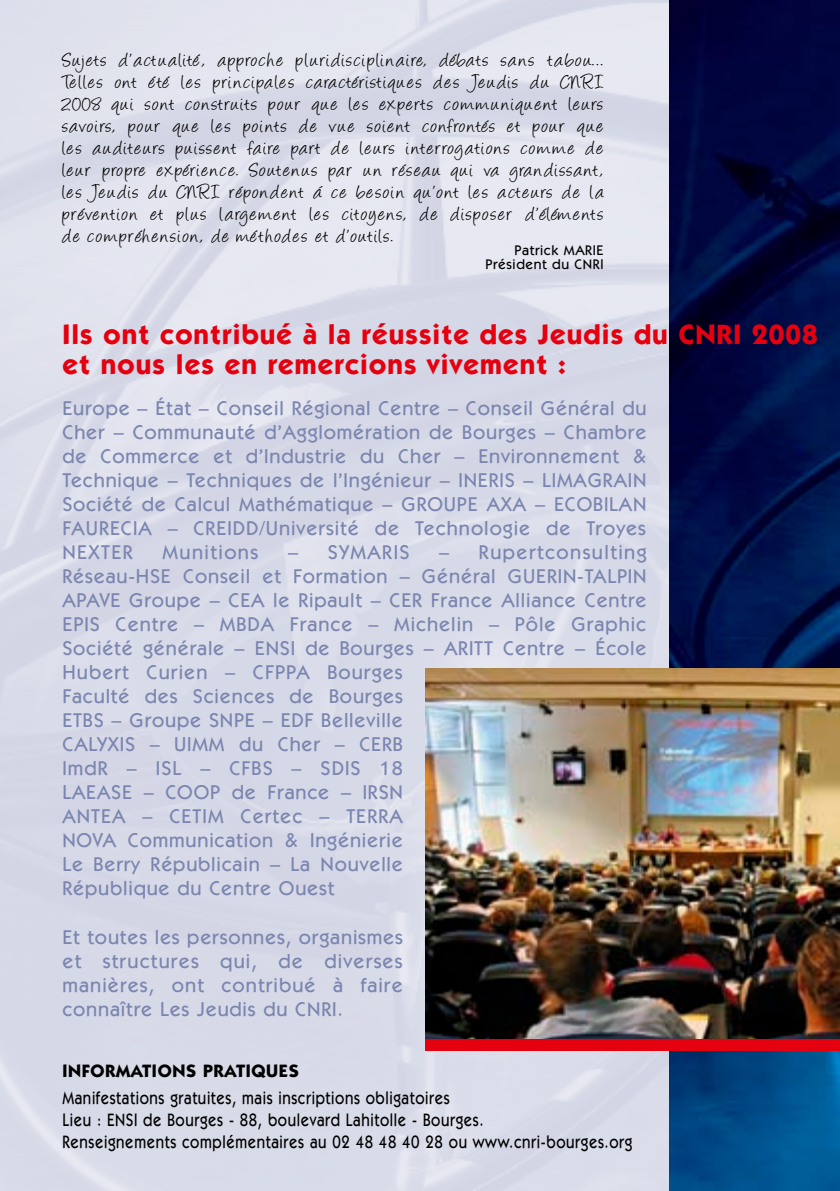
<style>
.page{position:relative;width:840px;height:1191px;background:#fff}
.page>*{position:absolute;margin:0;border:0;box-sizing:border-box;transform-origin:0 0}
.t1{font:700 28px/30.8px "ITC Kabel Std";letter-spacing:.04em;color:#e5000f}
.t2{font:22px/22px "Angelina";letter-spacing:.07em;color:#000;text-align:justify}
.t3{font:500 20px/24px "ITC Kabel Std";letter-spacing:.04em;color:#7b85af;text-align:justify}
.t4{font:500 20px "ITC Kabel Std";letter-spacing:.07em;color:#7b85af}
.t5{font:500 18px/22px "ITC Kabel Std";letter-spacing:.04em;color:#000;scale:.84 1}
.t6{font:700 18px "ITC Kabel Std";letter-spacing:.04em;color:#000}
.t7{font:500 14px/14px "ITC Kabel Std";letter-spacing:.04em;color:#000;text-align:right}
</style>
<div class="page">
<img style="left:0;top:0;width:669px;height:1191px">
<img style="left:669px;top:0;width:170px;height:1191px">
<img style="left:425px;top:669px;width:414px;height:370px">
<div style="left:425px;top:1039px;width:414px;height:11px;background:#e5000f"></div>
<p class="t2" style="left:62px;top:52px;width:542px">Sujets d’actualité, approche pluridisciplinaire, débats sans tabou… Telles ont été les principales caractéristiques des Jeudis du CNRI 2008 qui sont construits pour que les experts communiquent leurs savoirs, pour que les points de vue soient confrontés et pour que les auditeurs puissent faire part de leurs interrogations comme de leur propre expérience. Soutenus par un réseau qui va grandissant, les Jeudis du CNRI répondent á ce besoin qu’ont les acteurs de la prévention et plus largement les citoyens, de disposer d’éléments de compréhension, de méthodes et d’outils.</p>
<p class="t7" style="left:485px;top:244px;width:119px">Patrick MARIE<br>Président du CNRI</p>
<h1 class="t1" style="left:62px;top:318px;width:756px">Ils ont contribué à la réussite des Jeudis du CNRI 2008 et nous les en remercions vivement :</h1>
<p class="t3" style="left:62px;top:396px;width:585px">Europe – État – Conseil Régional Centre – Conseil Général du Cher – Communauté d’Agglomération de Bourges – Chambre de Commerce et d’Industrie du Cher – Environnement &amp; Technique – Techniques de l’Ingénieur – INERIS – LIMAGRAIN Société de Calcul Mathématique – GROUPE AXA – ECOBILAN FAURECIA – CREIDD/Université de Technologie de Troyes NEXTER</p>
<p class="t3" style="left:62px;top:540px;width:585px;text-align:left;text-indent:376px">– Rupertconsulting Réseau-HSE Conseil et Formation – Général GUERIN-TALPIN APAVE Groupe – CEA le Ripault – CER France Alliance Centre EPIS Centre – MBDA France – Michelin – Pôle Graphic Société générale – ENSI de Bourges – ARITT Centre – École Hubert Curien – CFPPA Bourges<br>Faculté des Sciences de Bourges<br>ETBS – Groupe SNPE – EDF Belleville<br>CALYXIS – UIMM du Cher – CERB<br>ImdR – ISL – CFBS – SDIS 18<br>LAEASE – COOP de France – IRSN<br>ANTEA – CETIM Certec – TERRA<br>NOVA Communication &amp; Ingénierie<br>Le Berry Républicain – La Nouvelle<br>République du Centre Ouest</p>
<p class="t3" style="left:62px;top:924px;width:342px">Et toutes les personnes, organismes et structures qui, de diverses manières, ont contribué à faire connaître Les Jeudis du CNRI.</p>
<p class="t4" style="left:162px;top:541px;width:97px">Munitions</p>
<p class="t4" style="left:288px;top:541px;width:123px">– SYMARIS</p>
<p class="t6" style="left:62px;top:1059px;width:238px">INFORMATIONS PRATIQUES</p>
<p class="t5" style="left:62px;top:1087px;width:679px">Manifestations gratuites, mais inscriptions obligatoires<br>Lieu : ENSI de Bourges - 88, boulevard Lahitolle - Bourges.<br>Renseignements complémentaires au 02 48 48 40 28 ou www.cnri-bourges.org</p>
</div>
